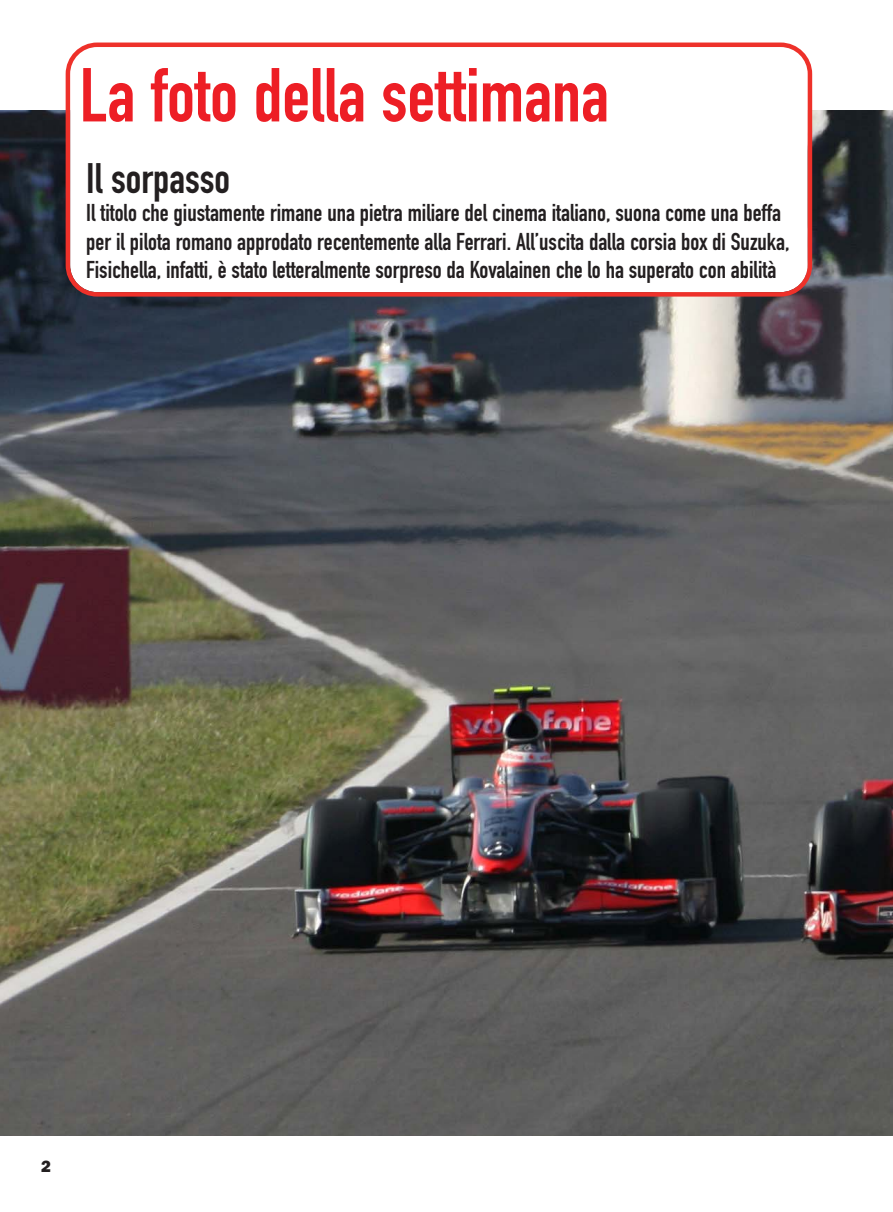
<style>
.page{position:relative;width:893px;height:1212px;background:#fff}
.page>*{position:absolute;margin:0;border:0;box-sizing:border-box;transform-origin:0 0}
.t1{font:75px "DIN Engschrift Std";color:#ed1e25}
.t2{font:42px "DIN Engschrift Std";color:#231f20}
.t3{font:24px/28.5px "DIN Engschrift Std";color:#231f20}
.t4{font:16.5px "ITC Franklin Gothic Std Hvy";color:#231f20}
</style>
<div class="page">
<img style="left:0;top:111px;width:893px;height:1024px">
<svg style="left:66px;top:43px;width:746px;height:254px"></svg>
<h1 class="t1" style="left:80px;top:68px;width:531px">La foto della settimana</h1>
<h2 class="t2" style="left:86px;top:163px;width:145px">Il sorpasso</h2>
<p class="t3" style="left:86px;top:201px;width:705px">Il titolo che giustamente rimane una pietra miliare del cinema italiano, suona come una beffa per il pilota romano approdato recentemente alla Ferrari. All’uscita dalla corsia box di Suzuka,<br>Fisichella, infatti, è stato letteralmente sorpreso da Kovalainen che lo ha superato con abilità</p>
<p class="t4" style="left:41px;top:1160px;width:11px">2</p>
</div>
